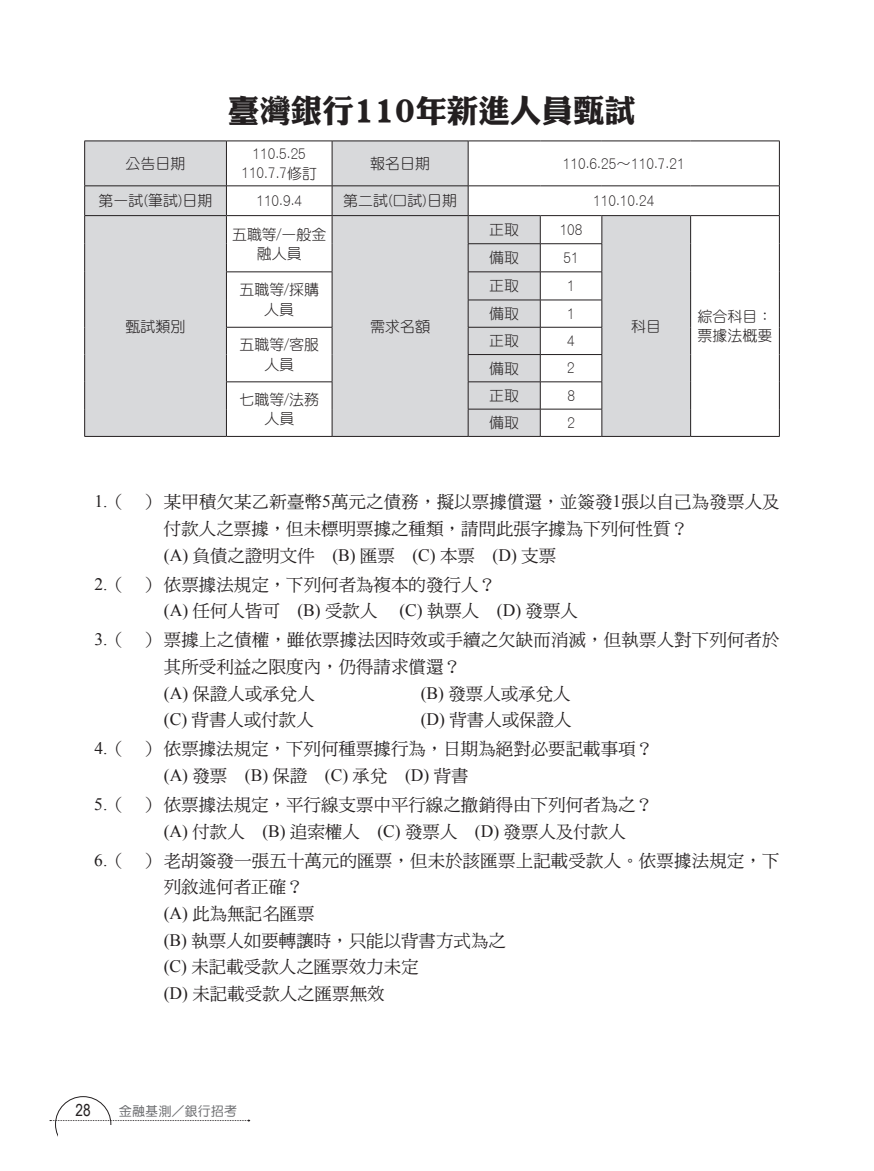
<style>
.page{position:relative;width:874px;height:1171px;background:#fff}
.page>*{position:absolute;margin:0;border:0;box-sizing:border-box;transform-origin:0 0}
.t1{font:31.5px "DF Li King Hei W8 WINP BF";color:#231f20}
.t2{font:17.5px/26.6px "DF Ming W5 WIN BF";color:#231f20}
.t3{font:17.5px "Times New Roman";color:#231f20}
.t4{font:16.62px "Arial Narrow";color:#231f20}
.t5{font:15.05px/19.2px "DF Yuan W3 WINP BF";color:#231f20;text-align:center}
.t6{font:15.05px/19.2px "Gothic 720 BT Light B";color:#231f20;text-align:center}
.t7{font:15.05px "DF Yuan W3 WIN BF";color:#231f20}
.t8{font:13.12px "DF Yuan W5 WINP BF";color:#6c6d70}
.s1{font-family:"DF Yuan W3 WINP BF"}
.s2{font-family:"Gothic 720 BT Light B"}
.s3{font-family:"Times New Roman"}
.s4{font-family:"DF Ming W5 WIN BF"}
</style>
<div class="page">
<div style="left:55px;top:1096px;width:56px;height:56px;border:1px solid #231f20;border-radius:50%"></div>
<svg style="left:50px;top:1119px;width:200px;height:2px"></svg>
<div style="left:58px;top:1125px;width:56px;height:31px;background:#fff"></div>
<svg style="left:85px;top:142px;width:605px;height:294px;fill:#d8d9db"></svg>
<hr style="left:84px;top:186px;width:142px;height:1px;background:#231f20">
<hr style="left:226px;top:186px;width:106px;height:1px;background:#231f20">
<hr style="left:332px;top:186px;width:136px;height:1px;background:#231f20">
<hr style="left:332px;top:141px;width:136px;height:1px;background:#231f20">
<hr style="left:331px;top:141px;width:1px;height:45px;background:#231f20">
<hr style="left:467px;top:243px;width:73px;height:1px;background:#231f20">
<hr style="left:540px;top:243px;width:61px;height:1px;background:#231f20">
<hr style="left:467px;top:271px;width:73px;height:1px;background:#231f20">
<hr style="left:540px;top:271px;width:61px;height:1px;background:#231f20">
<hr style="left:467px;top:300px;width:73px;height:1px;background:#231f20">
<hr style="left:540px;top:300px;width:61px;height:1px;background:#231f20">
<hr style="left:467px;top:327px;width:73px;height:1px;background:#231f20">
<hr style="left:540px;top:327px;width:61px;height:1px;background:#231f20">
<hr style="left:467px;top:354px;width:73px;height:1px;background:#231f20">
<hr style="left:540px;top:354px;width:61px;height:1px;background:#231f20">
<hr style="left:467px;top:381px;width:73px;height:1px;background:#231f20">
<hr style="left:540px;top:381px;width:61px;height:1px;background:#231f20">
<hr style="left:467px;top:409px;width:73px;height:1px;background:#231f20">
<hr style="left:540px;top:409px;width:61px;height:1px;background:#231f20">
<svg style="left:539px;top:216px;width:1px;height:220px"></svg>
<hr style="left:468px;top:436px;width:72px;height:1px;background:#231f20">
<hr style="left:540px;top:436px;width:61px;height:1px;background:#231f20">
<hr style="left:468px;top:215px;width:72px;height:1px;background:#231f20">
<hr style="left:540px;top:215px;width:61px;height:1px;background:#231f20">
<hr style="left:226px;top:141px;width:106px;height:1px;background:#231f20">
<hr style="left:84px;top:141px;width:142px;height:1px;background:#231f20">
<hr style="left:84px;top:141px;width:1px;height:45px;background:#231f20">
<hr style="left:226px;top:141px;width:1px;height:45px;background:#231f20">
<hr style="left:84px;top:186px;width:1px;height:30px;background:#231f20">
<hr style="left:468px;top:141px;width:72px;height:1px;background:#231f20">
<hr style="left:467px;top:141px;width:1px;height:45px;background:#231f20">
<hr style="left:540px;top:141px;width:61px;height:1px;background:#231f20">
<hr style="left:601px;top:141px;width:89px;height:1px;background:#231f20">
<hr style="left:690px;top:141px;width:89px;height:1px;background:#231f20">
<hr style="left:778px;top:141px;width:1px;height:45px;background:#231f20">
<hr style="left:468px;top:186px;width:72px;height:1px;background:#231f20">
<hr style="left:540px;top:186px;width:61px;height:1px;background:#231f20">
<hr style="left:601px;top:186px;width:89px;height:1px;background:#231f20">
<hr style="left:690px;top:186px;width:89px;height:1px;background:#231f20">
<hr style="left:778px;top:186px;width:1px;height:30px;background:#231f20">
<hr style="left:601px;top:215px;width:89px;height:1px;background:#231f20">
<svg style="left:601px;top:216px;width:1px;height:220px"></svg>
<hr style="left:601px;top:436px;width:89px;height:1px;background:#231f20">
<hr style="left:690px;top:215px;width:88px;height:1px;background:#231f20">
<svg style="left:690px;top:216px;width:1px;height:220px"></svg>
<svg style="left:778px;top:216px;width:1px;height:220px"></svg>
<hr style="left:690px;top:436px;width:89px;height:1px;background:#231f20">
<hr style="left:332px;top:215px;width:136px;height:1px;background:#231f20">
<svg style="left:467px;top:186px;width:1px;height:250px"></svg>
<hr style="left:332px;top:436px;width:136px;height:1px;background:#231f20">
<hr style="left:85px;top:215px;width:141px;height:1px;background:#231f20">
<svg style="left:84px;top:216px;width:1px;height:220px"></svg>
<hr style="left:84px;top:436px;width:142px;height:1px;background:#231f20">
<hr style="left:226px;top:215px;width:106px;height:1px;background:#231f20">
<hr style="left:226px;top:271px;width:106px;height:1px;background:#231f20">
<hr style="left:226px;top:327px;width:106px;height:1px;background:#231f20">
<hr style="left:226px;top:381px;width:106px;height:1px;background:#231f20">
<svg style="left:226px;top:186px;width:1px;height:250px"></svg>
<svg style="left:331px;top:186px;width:1px;height:250px"></svg>
<hr style="left:226px;top:436px;width:106px;height:1px;background:#231f20">
<h1 class="t1" style="left:228px;top:94px;width:409px">臺灣銀行110年新進人員甄試</h1>
<p class="t5" style="left:125px;top:154px;width:61px">公告日期</p>
<p class="t6" style="left:241px;top:144px;width:77px">110.5.25<br>110.7.7<span class="s1">修訂</span></p>
<p class="t5" style="left:370px;top:154px;width:61px">報名日期</p>
<p class="t6" style="left:562px;top:154px;width:123px">110.6.25<span class="s1">～</span>110.7.21</p>
<p class="t5" style="left:98px;top:191px;width:115px">第一試<span class="s2">(</span>筆試<span class="s2">)</span>日期</p>
<p class="t6" style="left:256px;top:191px;width:47px">110.9.4</p>
<p class="t5" style="left:343px;top:191px;width:115px">第二試<span class="s2">(</span>口試<span class="s2">)</span>日期</p>
<p class="t6" style="left:593px;top:191px;width:62px">110.10.24</p>
<p class="t5" style="left:125px;top:316px;width:61px">甄試類別</p>
<p class="t5" style="left:232px;top:224px;width:96px">五職等<span class="s2">/</span>一般金融人員</p>
<p class="t7" style="left:489px;top:222px;width:31px">正取</p>
<p class="t6" style="left:559px;top:220px;width:24px">108</p>
<p class="t7" style="left:489px;top:250px;width:31px">備取</p>
<p class="t6" style="left:563px;top:248px;width:17px">51</p>
<p class="t5" style="left:239px;top:280px;width:81px">五職等<span class="s2">/</span>採購人員</p>
<p class="t7" style="left:489px;top:278px;width:31px">正取</p>
<p class="t6" style="left:567px;top:276px;width:9px">1</p>
<p class="t7" style="left:489px;top:306px;width:31px">備取</p>
<p class="t6" style="left:567px;top:304px;width:9px">1</p>
<p class="t5" style="left:370px;top:316px;width:61px">需求名額</p>
<p class="t5" style="left:239px;top:335px;width:81px">五職等<span class="s2">/</span>客服人員</p>
<p class="t7" style="left:489px;top:333px;width:31px">正取</p>
<p class="t6" style="left:567px;top:331px;width:9px">4</p>
<p class="t7" style="left:489px;top:361px;width:31px">備取</p>
<p class="t6" style="left:567px;top:358px;width:9px">2</p>
<p class="t5" style="left:239px;top:390px;width:81px">七職等<span class="s2">/</span>法務人員</p>
<p class="t7" style="left:489px;top:388px;width:31px">正取</p>
<p class="t6" style="left:567px;top:386px;width:9px">8</p>
<p class="t7" style="left:489px;top:415px;width:31px">備取</p>
<p class="t6" style="left:567px;top:413px;width:9px">2</p>
<p class="t5" style="left:631px;top:316px;width:31px">科目</p>
<p class="t5" style="left:697px;top:307px;width:76px;text-align:left">綜合科目：票據法概要</p>
<p class="t2" style="left:164px;top:489px;width:617px;text-indent:-70px"><span class="s3">1.</span>（ ）某甲積欠某乙新臺幣<span class="s3">5</span>萬元之債務，擬以票據償還，並簽發<span class="s3">1</span>張以自己為發票人及付款人之票據，但未標明票據之種類，請問此張字據為下列何性質？<br><span class="s3">(A)</span> 負債之證明文件 <span class="s3">(B)</span> 匯票 <span class="s3">(C)</span> 本票 <span class="s3">(D)</span> 支票</p>
<p class="t2" style="left:164px;top:571px;width:415px;text-indent:-69px"><span class="s3">2.</span>（ ）依票據法規定，下列何者為複本的發行人？<br><span class="s3">(A)</span> 任何人皆可 <span class="s3">(B)</span> 受款人 <span class="s3">(C)</span> 執票人 <span class="s3">(D)</span> 發票人</p>
<p class="t2" style="left:164px;top:627px;width:617px;text-indent:-69px"><span class="s3">3.</span>（ ）票據上之債權，雖依票據法因時效或手續之欠缺而消滅，但執票人對下列何者於其所受利益之限度內，仍得請求償還？<br><span class="s3">(A)</span> 保證人或承兌人</p>
<p class="t2" style="left:420px;top:680px;width:151px"><span class="s3">(B)</span> 發票人或承兌人</p>
<p class="t2" style="left:94px;top:705px;width:560px;line-height:29.1px;text-indent:326px"><span class="s3">(D)</span> 背書人或保證人<br><span class="s3">4.</span>（ ）依票據法規定，下列何種票據行為，日期為絕對必要記載事項？</p>
<p class="t3" style="left:164px;top:763px;width:306px">(A) <span class="s4">發票</span> (B) <span class="s4">保證</span> (C) <span class="s4">承兌</span> (D) <span class="s4">背書</span></p>
<p class="t2" style="left:164px;top:791px;width:490px;text-indent:-69px"><span class="s3">5.</span>（ ）依票據法規定，平行線支票中平行線之撤銷得由下列何者為之？<span class="s3">(A)</span> 付款人 <span class="s3">(B)</span> 追索權人 <span class="s3">(C)</span> 發票人 <span class="s3">(D)</span> 發票人及付款人</p>
<p class="t2" style="left:164px;top:847px;width:617px;text-indent:-69px"><span class="s3">6.</span>（ ）老胡簽發一張五十萬元的匯票，但未於該匯票上記載受款人。依票據法規定，下列敘述何者正確？<br><span class="s3">(A)</span> 此為無記名匯票<br><span class="s3">(B)</span> 執票人如要轉讓時，只能以背書方式為之<br><span class="s3">(C)</span> 未記載受款人之匯票效力未定<br><span class="s3">(D)</span> 未記載受款人之匯票無效</p>
<p class="t2" style="left:164px;top:707px;width:151px"><span class="s3">(C)</span> 背書人或付款人</p>
<p class="t4" style="left:76px;top:1097px;width:17px">28</p>
<p class="t8" style="left:119px;top:1104px;width:120px">金融基測／銀行招考</p>
</div>
